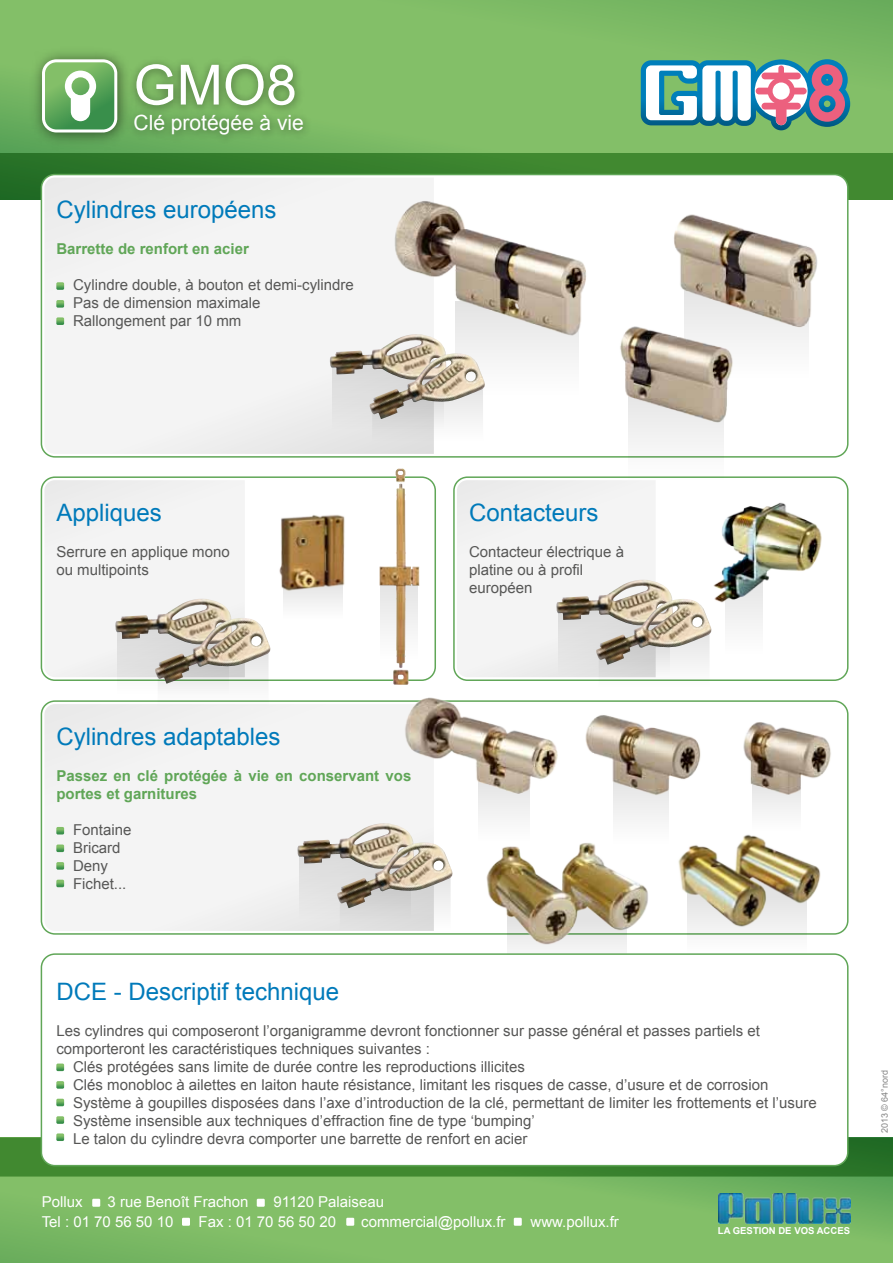
<style>
.page{position:relative;width:893px;height:1263px;background:#fff}
.page>*{position:absolute;margin:0;border:0;box-sizing:border-box;transform-origin:0 0}
.t1{font:55.5px "Arial";color:#fff}
.t2{font:24px "Arial";color:#007aba}
.t3{font:21px "Arial";color:#fff}
.t4{font:15px/18px "Arial";color:#575756}
.t5{font:15px "Arial";color:#fff}
.t6{font:700 15px/18px "Arial";color:#60a657}
.t7{font:700 9.6px "Arial";color:#fff}
.t8{font:9px "Arial";color:#868686}
</style>
<div class="page">
<svg style="left:0;top:1176px;width:893px;height:87px;background:#7ebb66"></svg>
<svg style="left:0;top:1137px;width:893px;height:39px;background:#3a822e"></svg>
<svg style="left:0;top:0;width:893px;height:154px;background:#7ebb65"></svg>
<div style="left:0;top:154px;width:893px;height:46px;background:linear-gradient(to right,#297228,#478f32)"></div>
<img style="left:137px;top:45px;width:181px;height:105px">
<img style="left:25px;top:43px;width:112px;height:109px">
<div style="left:42px;top:59px;width:75px;height:73px;border:3px solid #fff;border-radius:13px"></div>
<svg style="left:44px;top:61px;width:72px;height:70px"></svg>
<div style="left:41px;top:175px;width:807px;height:282px;background:#fff;border-radius:13px"></div>
<div style="left:41px;top:174px;width:807px;height:284px;border:2px solid #60a657;border-radius:13px"></div>
<div style="left:44px;top:178px;width:390px;height:276px;background:#f4f4f4"></div>
<svg style="left:56px;top:282px;width:8px;height:8px"></svg>
<svg style="left:56px;top:300px;width:8px;height:8px"></svg>
<svg style="left:56px;top:317px;width:8px;height:8px"></svg>
<div style="left:685px;top:285px;width:124px;height:94px;background:#f7f7f7"></div>
<img style="left:674px;top:214px;width:144px;height:114px">
<div style="left:41px;top:476px;width:395px;height:205px;border:2px solid #60a657;border-radius:13px"></div>
<div style="left:453px;top:476px;width:395px;height:205px;border:2px solid #60a657;border-radius:13px"></div>
<div style="left:44px;top:704px;width:390px;height:227px;background:#f4f4f4"></div>
<div style="left:455px;top:301px;width:123px;height:94px;background:#f8f8f8"></div>
<img style="left:380px;top:186px;width:206px;height:166px">
<svg style="left:629px;top:433px;width:95px;height:46px"></svg>
<img style="left:620px;top:311px;width:131px;height:122px">
<div style="left:332px;top:363px;width:111px;height:67px;background:#e1e1e1"></div>
<svg style="left:372px;top:419px;width:111px;height:23px"></svg>
<img style="left:329px;top:334px;width:118px;height:46px">
<img style="left:369px;top:353px;width:116px;height:66px">
<div style="left:300px;top:852px;width:111px;height:67px;background:#e3e3e3"></div>
<svg style="left:340px;top:908px;width:110px;height:23px"></svg>
<img style="left:297px;top:823px;width:117px;height:46px">
<img style="left:336px;top:842px;width:117px;height:66px">
<svg style="left:457px;top:480px;width:252px;height:201px"></svg>
<img style="left:556px;top:580px;width:117px;height:46px">
<img style="left:595px;top:599px;width:117px;height:66px">
<svg style="left:44px;top:480px;width:224px;height:226px"></svg>
<img style="left:115px;top:599px;width:117px;height:46px">
<img style="left:154px;top:618px;width:118px;height:66px">
<div style="left:478px;top:779px;width:51px;height:62px;background:#fafafa"></div>
<img style="left:385px;top:697px;width:184px;height:125px">
<div style="left:613px;top:778px;width:55px;height:66px;background:#f8f8f8"></div>
<img style="left:569px;top:700px;width:152px;height:112px">
<div style="left:752px;top:780px;width:49px;height:51px;background:#f8f8f8"></div>
<img style="left:743px;top:709px;width:106px;height:101px">
<div style="left:283px;top:583px;width:60px;height:36px;background:#fbfbfb"></div>
<img style="left:250px;top:494px;width:95px;height:117px">
<img style="left:379px;top:468px;width:40px;height:217px">
<div style="left:725px;top:577px;width:38px;height:78px;background:#f7f7f7"></div>
<img style="left:710px;top:502px;width:112px;height:109px">
<div style="left:687px;top:876px;width:119px;height:77px;background:#fafafa"></div>
<img style="left:672px;top:834px;width:157px;height:101px">
<svg style="left:56px;top:827px;width:8px;height:7px"></svg>
<svg style="left:56px;top:844px;width:8px;height:8px"></svg>
<svg style="left:56px;top:862px;width:8px;height:8px"></svg>
<svg style="left:56px;top:880px;width:8px;height:7px"></svg>
<img style="left:485px;top:843px;width:165px;height:107px">
<div style="left:257px;top:1199px;width:8px;height:8px;background:#fff"></div>
<div style="left:92px;top:1199px;width:8px;height:8px;background:#fff"></div>
<div style="left:346px;top:1218px;width:8px;height:8px;background:#fff"></div>
<div style="left:514px;top:1218px;width:8px;height:8px;background:#fff"></div>
<div style="left:182px;top:1218px;width:8px;height:8px;background:#fff"></div>
<img style="left:718px;top:1193px;width:132px;height:30px">
<svg style="left:641px;top:59px;width:209px;height:71px"></svg>
<div style="left:756px;top:88px;width:51px;height:6px;background:#ec607e;border-radius:3px"></div>
<div style="left:768px;top:77px;width:27px;height:28px;background:#ec607e;border-radius:50%"></div>
<div style="left:773px;top:82px;width:17px;height:18px;background:#fff;border-radius:50%"></div>
<div style="left:41px;top:954px;width:807px;height:211px;background:#fff;border-radius:13px"></div>
<div style="left:41px;top:953px;width:807px;height:213px;border:2px solid #60a657;border-radius:13px"></div>
<svg style="left:56px;top:1063px;width:8px;height:8px"></svg>
<svg style="left:56px;top:1081px;width:8px;height:8px"></svg>
<svg style="left:56px;top:1099px;width:8px;height:7px"></svg>
<svg style="left:56px;top:1116px;width:8px;height:8px"></svg>
<svg style="left:56px;top:1133px;width:8px;height:8px"></svg>
<h1 class="t1" style="left:133px;top:49px;width:165px">GMO8</h1>
<h3 class="t3" style="left:133px;top:109px;width:172px">Clé protégée à vie</h3>
<h2 class="t2" style="left:56px;top:194px;width:222px">Cylindres européens</h2>
<p class="t6" style="left:56px;top:240px;width:194px">Barrette de renfort en acier</p>
<p class="t4" style="left:73px;top:276px;width:282px">Cylindre double, à bouton et demi-cylindre<br>Pas de dimension maximale<br>Rallongement par 10 mm</p>
<h2 class="t2" style="left:56px;top:497px;width:107px">Appliques</h2>
<p class="t4" style="left:56px;top:543px;width:175px">Serrure en applique mono ou multipoints</p>
<h2 class="t2" style="left:469px;top:497px;width:131px">Contacteurs</h2>
<p class="t4" style="left:469px;top:543px;width:157px">Contacteur électrique à platine ou à profil européen</p>
<h2 class="t2" style="left:56px;top:721px;width:226px">Cylindres adaptables</h2>
<p class="t6" style="left:56px;top:767px;width:356px">Passez en clé protégée à vie en conservant vos portes et garnitures</p>
<p class="t4" style="left:73px;top:821px;width:60px">Fontaine<br>Bricard<br>Deny<br>Fichet...</p>
<h2 class="t2" style="left:56px;top:975px;width:284px">DCE - Descriptif technique</h2>
<p class="t4" style="left:56px;top:1021px;width:705px">Les cylindres qui composeront l’organigramme devront fonctionner sur passe général et passes partiels et</p>
<p class="t4" style="left:56px;top:1039px;width:375px">comporteront les caractéristiques techniques suivantes :</p>
<p class="t4" style="left:73px;top:1057px;width:453px">Clés protégées sans limite de durée contre les reproductions illicites</p>
<p class="t4" style="left:73px;top:1075px;width:697px">Clés monobloc à ailettes en laiton haute résistance, limitant les risques de casse, d’usure et de corrosion</p>
<p class="t4" style="left:73px;top:1093px;width:745px">Système à goupilles disposées dans l’axe d’introduction de la clé, permettant de limiter les frottements et l’usure</p>
<p class="t4" style="left:73px;top:1111px;width:463px">Système insensible aux techniques d’effraction fine de type ‘bumping’</p>
<p class="t4" style="left:73px;top:1129px;width:456px">Le talon du cylindre devra comporter une barrette de renfort en acier</p>
<p class="t5" style="left:42px;top:1192px;width:42px">Pollux</p>
<p class="t5" style="left:108px;top:1192px;width:142px">3 rue Benoît Frachon</p>
<p class="t5" style="left:274px;top:1192px;width:112px">91120 Palaiseau</p>
<p class="t5" style="left:42px;top:1212px;width:133px">Tel : 01 70 56 50 10</p>
<p class="t5" style="left:199px;top:1212px;width:139px">Fax : 01 70 56 50 20</p>
<p class="t5" style="left:361px;top:1212px;width:146px">commercial@pollux.fr</p>
<p class="t5" style="left:531px;top:1212px;width:90px">www.pollux.fr</p>
<p class="t7" style="left:718px;top:1224px;width:134px">LA GESTION DE VOS ACCES</p>
<p class="t8" style="left:879px;top:1133px;width:65px;rotate:-90deg">2013 © 64°nord</p>
</div>
